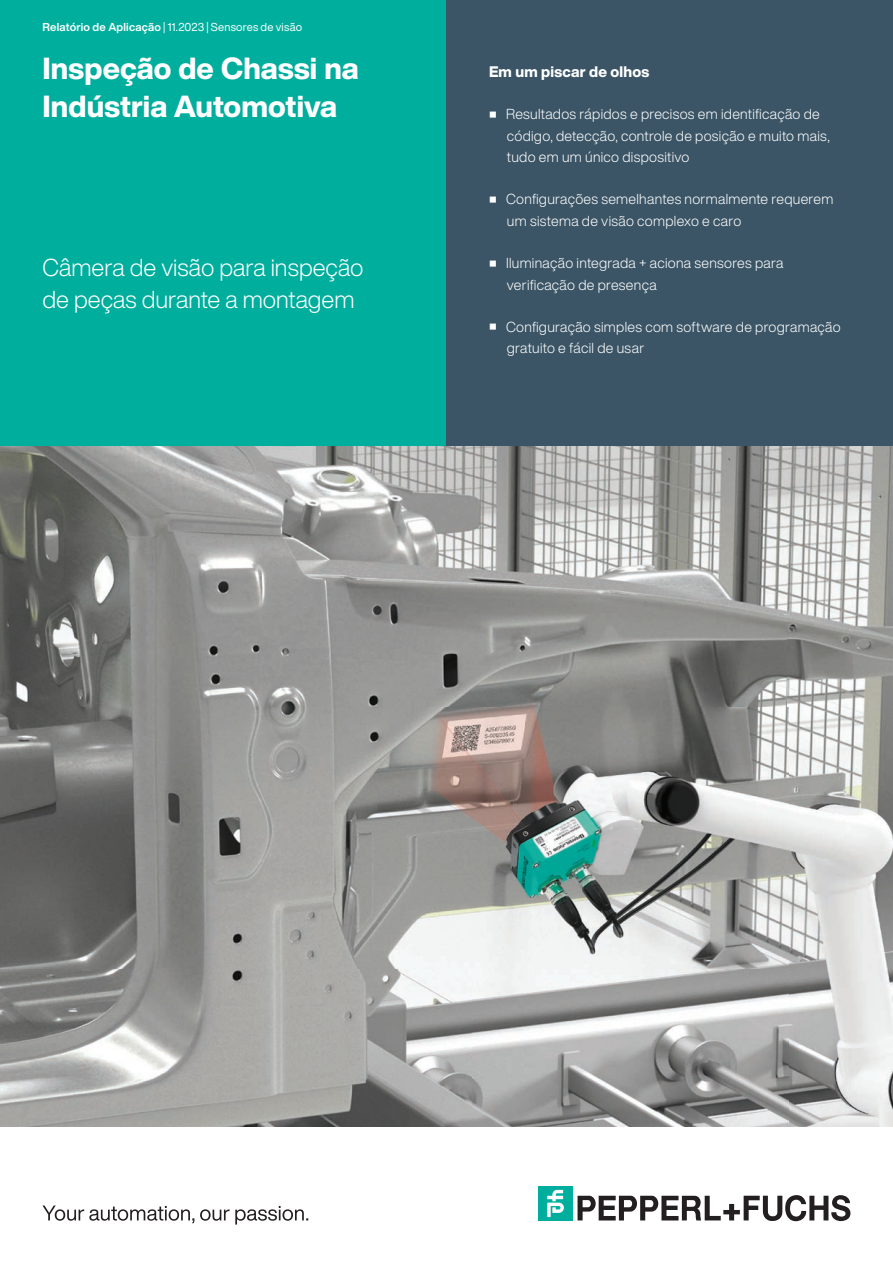
<style>
.page{position:relative;width:893px;height:1263px;background:#fff}
.page>*{position:absolute;margin:0;border:0;box-sizing:border-box;transform-origin:0 0}
.t1{font:800 30px/37.2px "Helvetica Now Display";letter-spacing:.005em;color:#fff}
.t2{font:300 24px/32px "Helvetica Now Display";color:#fff}
.t3{font:800 15px "Helvetica Now Display";letter-spacing:.015em;color:#fff}
.t4{font:300 14.25px/21.3px "Helvetica Now Display";letter-spacing:.02em;color:#fff}
.t5{font:11.25px "Helvetica Now Display";letter-spacing:.02em;color:#fff}
.s1{font-weight:700}
</style>
<div class="page">
<svg style="left:42px;top:1205px;width:266px;height:19px"></svg>
<svg style="left:578px;top:1195px;width:273px;height:26px"></svg>
<div style="left:539px;top:1186px;width:34px;height:34px;background:#00ae9d"></div>
<svg style="left:547px;top:1190px;width:17px;height:27px"></svg>
<div style="left:0;top:0;width:446px;height:446px;background:#00ae9d"></div>
<div style="left:446px;top:0;width:447px;height:446px;background:#3b5566"></div>
<img style="left:0;top:446px;width:893px;height:681px">
<p class="t5" style="left:43px;top:19px;width:261px"><span class="s1">Relatório de Aplicação</span> | 11.2023 | Sensores de visão</p>
<h1 class="t1" style="left:43px;top:50px;width:318px">Inspeção de Chassi na<br>Indústria Automotiva</h1>
<h2 class="t2" style="left:43px;top:251px;width:322px">Câmera de visão para inspeção de peças durante a montagem</h2>
<p class="t3" style="left:489px;top:61px;width:162px">Em um piscar de olhos</p>
<p class="t4" style="left:507px;top:104px;width:324px;text-indent:-17px"><sup>■</sup> Resultados rápidos e precisos em identificação de código, detecção, controle de posição e muito mais, tudo em um único dispositivo</p>
<p class="t4" style="left:507px;top:189px;width:328px;text-indent:-17px"><sup>■</sup> Configurações semelhantes normalmente requerem um sistema de visão complexo e caro</p>
<p class="t4" style="left:507px;top:252px;width:278px;text-indent:-17px"><sup>■</sup> Iluminação integrada + aciona sensores para verificação de presença</p>
<p class="t4" style="left:507px;top:316px;width:335px;text-indent:-17px"><sup>■</sup> Configuração simples com software de programação gratuito e fácil de usar</p>
</div>
